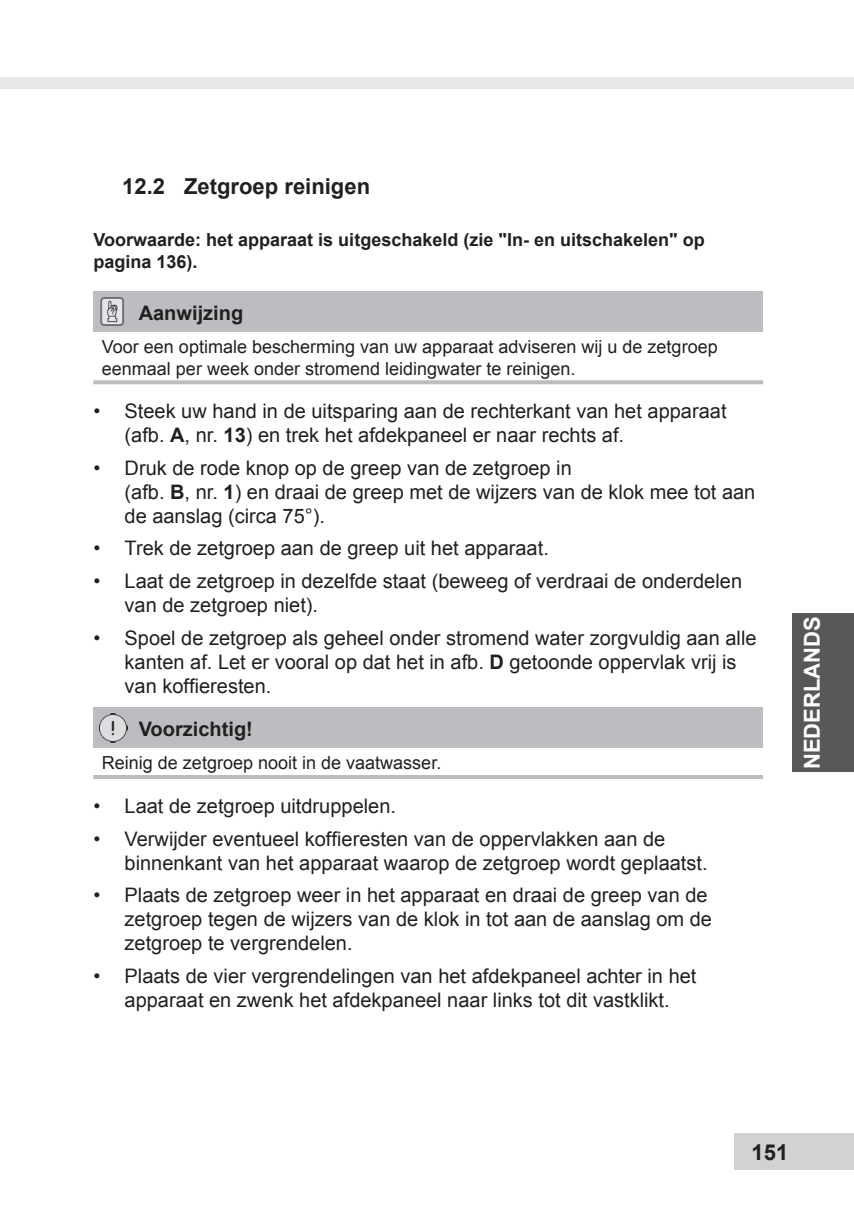
<style>
.page{position:relative;width:854px;height:1209px;background:#fff}
.page>*{position:absolute;margin:0;border:0;box-sizing:border-box;transform-origin:0 0}
.t1{font:700 22px "Arial";color:#231f20}
.t2{font:700 22px "Arial";color:#fff}
.t3{font:20px/24px "Arial";color:#231f20}
.t4{font:700 20px "Arial";color:#231f20}
.t5{font:18px/21.6px "Arial";color:#231f20}
.t6{font:700 18px/21.6px "Arial";color:#231f20}
.s1{font-weight:700}
</style>
<div class="page">
<div style="left:792px;top:613px;width:61px;height:159px;background:#57585a"></div>
<div style="left:0;top:77px;width:853px;height:11px;background:#e6e7e9"></div>
<div style="left:734px;top:1133px;width:119px;height:36px;background:#d1d2d4"></div>
<div style="left:93px;top:291px;width:669px;height:40px;background:#bcbdc0"></div>
<svg style="left:93px;top:380px;width:669px;height:4px;fill:#bcbdc0"></svg>
<div style="left:93px;top:708px;width:669px;height:40px;background:#bcbdc0"></div>
<hr style="left:93px;top:775px;width:669px;height:4px;background:#bcbdc0">
<img style="left:100px;top:297px;width:24px;height:29px">
<img style="left:99px;top:714px;width:28px;height:28px">
<p class="t1" style="left:122px;top:174px;width:249px">12.2 Zetgroep reinigen</p>
<p class="t6" style="left:93px;top:229px;width:612px">Voorwaarde: het apparaat is uitgeschakeld (zie "In- en uitschakelen" op pagina 136).</p>
<p class="t4" style="left:139px;top:302px;width:106px">Aanwijzing</p>
<p class="t5" style="left:102px;top:336px;width:617px">Voor een optimale bescherming van uw apparaat adviseren wij u de zetgroep eenmaal per week onder stromend leidingwater te reinigen.</p>
<p class="t3" style="left:124px;top:399px;width:603px;text-indent:-31px">• Steek uw hand in de uitsparing aan de rechterkant van het apparaat (afb. <span class="s1">A</span>, nr. <span class="s1">13</span>) en trek het afdekpaneel er naar rechts af.</p>
<p class="t3" style="left:124px;top:456px;width:632px;text-indent:-31px">• Druk de rode knop op de greep van de zetgroep in<br>(afb. <span class="s1">B</span>, nr. <span class="s1">1</span>) en draai de greep met de wijzers van de klok mee tot aan de aanslag (circa 75°).</p>
<p class="t3" style="left:93px;top:536px;width:457px">• Trek de zetgroep aan de greep uit het apparaat.</p>
<p class="t3" style="left:124px;top:569px;width:619px;text-indent:-31px">• Laat de zetgroep in dezelfde staat (beweeg of verdraai de onderdelen van de zetgroep niet).</p>
<p class="t3" style="left:124px;top:625px;width:633px;text-indent:-31px">• Spoel de zetgroep als geheel onder stromend water zorgvuldig aan alle kanten af. Let er vooral op dat het in afb. <span class="s1">D</span> getoonde oppervlak vrij is van koffieresten.</p>
<p class="t4" style="left:139px;top:718px;width:116px">Voorzichtig!</p>
<p class="t5" style="left:102px;top:752px;width:341px">Reinig de zetgroep nooit in de vaatwasser.</p>
<p class="t3" style="left:93px;top:794px;width:304px">• Laat de zetgroep uitdruppelen.</p>
<p class="t3" style="left:124px;top:827px;width:584px;text-indent:-31px">• Verwijder eventueel koffieresten van de oppervlakken aan de binnenkant van het apparaat waarop de zetgroep wordt geplaatst.</p>
<p class="t3" style="left:124px;top:883px;width:588px;text-indent:-31px">• Plaats de zetgroep weer in het apparaat en draai de greep van de zetgroep tegen de wijzers van de klok in tot aan de aanslag om de zetgroep te vergrendelen.</p>
<p class="t3" style="left:93px;top:964px;width:604px;text-align:center">• Plaats de vier vergrendelingen van het afdekpaneel achter in het apparaat en zwenk het afdekpaneel naar links tot dit vastklikt.</p>
<p class="t2" style="left:799px;top:769px;width:154px;rotate:-90deg">NEDERLANDS</p>
<p class="t1" style="left:751px;top:1139px;width:38px">151</p>
</div>
